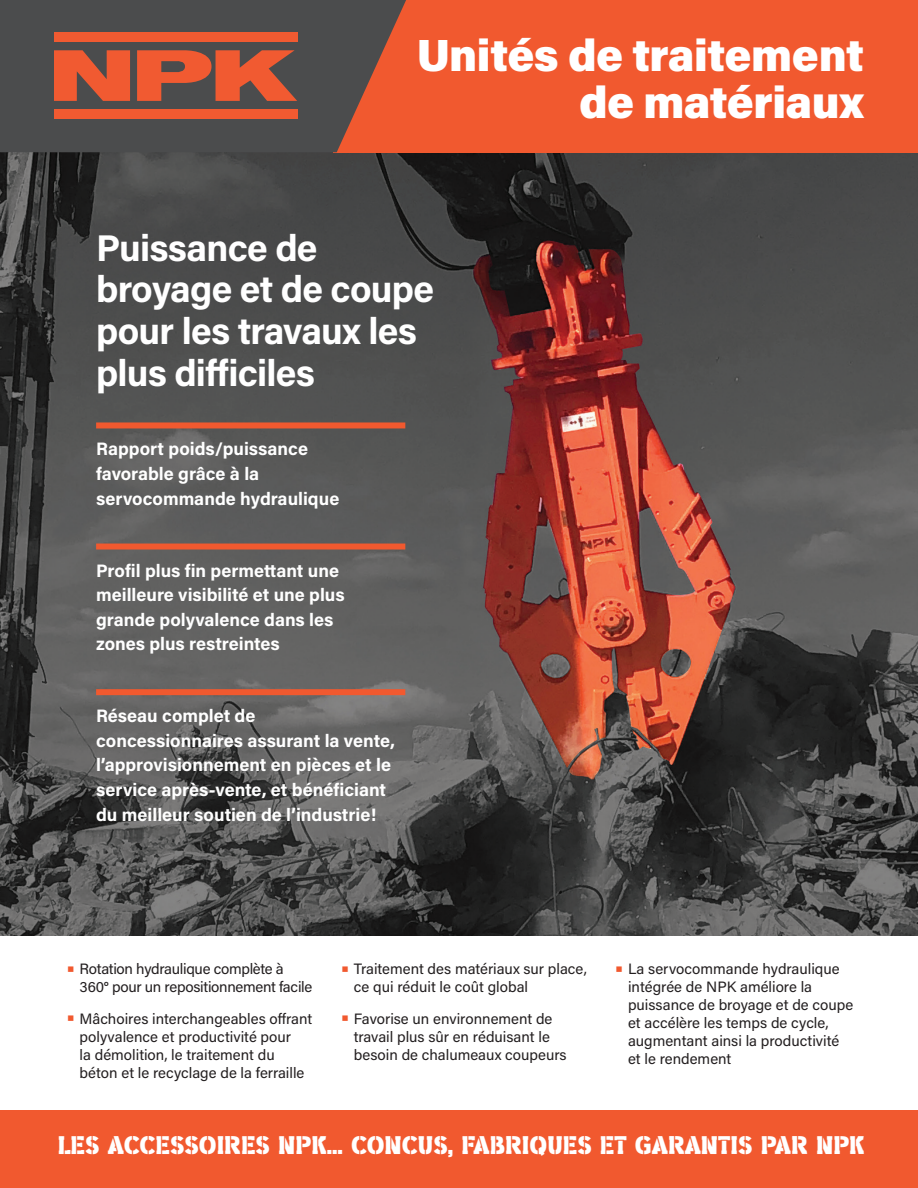
<style>
.page{position:relative;width:918px;height:1188px;background:#fff}
.page>*{position:absolute;margin:0;border:0;box-sizing:border-box;transform-origin:0 0}
.t1{font:900 45px/47.2px "Acumin Pro";letter-spacing:-.01em;color:#fff;text-align:right}
.t2{font:700 37.2px/41.8px "Acumin Pro";letter-spacing:-.02em;color:#fff}
.t3{font:25.5px "Milan Stencil";color:#fff}
.t4{font:700 18px/24.6px "Acumin Pro";color:#fff}
.t5{font:15px/18px "Acumin Pro";color:#231f20}
.t6{font:15px/18px "Acumin Pro";letter-spacing:-.02em;color:#231f20}
.s1{font-weight:700;font-size:22.5px;color:#f1592f}
.s2{font-weight:700}
</style>
<div class="page">
<img style="left:0;top:152px;width:918px;height:784px">
<div style="left:333px;top:0;width:585px;height:152px;background:#f1592f"></div>
<div style="left:0;top:1110px;width:918px;height:78px;background:#f1592f"></div>
<svg style="left:0;top:0;width:406px;height:152px;fill:#4b4c4d"></svg>
<div style="left:54px;top:33px;width:243px;height:9px;background:#f15a31"></div>
<div style="left:54px;top:109px;width:243px;height:10px;background:#f15a31"></div>
<svg style="left:54px;top:50px;width:76px;height:51px"></svg>
<svg style="left:137px;top:50px;width:160px;height:51px"></svg>
<div style="left:96px;top:422px;width:309px;height:6px;background:#f1592f"></div>
<div style="left:96px;top:544px;width:309px;height:6px;background:#f1592f"></div>
<div style="left:96px;top:689px;width:309px;height:6px;background:#f1592f"></div>
<p class="t1" style="left:417px;top:29px;width:449px">Unités de traitement de matériaux</p>
<p class="t2" style="left:96px;top:225px;width:340px">Puissance de broyage et de coupe pour les travaux les plus difficiles</p>
<p class="t4" style="left:96px;top:436px;width:245px">Rapport poids/puissance favorable grâce à la servocommande hydraulique</p>
<p class="t4" style="left:96px;top:557px;width:250px">Profil plus fin permettant une meilleure visibilité et une plus grande polyvalence dans les zones plus restreintes</p>
<p class="t4" style="left:96px;top:703px;width:300px">Réseau complet de concessionnaires assurant la vente, l’approvisionnement en pièces et le service après-vente, et bénéficiant du meilleur soutien de l’industrie!</p>
<p class="t6" style="left:80px;top:959px;width:234px;text-indent:-14px"><span class="s1">•</span> Rotation hydraulique complète à<br>360<span class="s2">°</span> pour un repositionnement facile</p>
<p class="t5" style="left:80px;top:1009px;width:234px;text-indent:-14px"><span class="s1">•</span> Mâchoires interchangeables offrant polyvalence et productivité pour<br>la démolition, le traitement du béton et le recyclage de la ferraille</p>
<p class="t5" style="left:354px;top:959px;width:234px;text-indent:-14px"><span class="s1">•</span> Traitement des matériaux sur place, ce qui réduit le coût global</p>
<p class="t5" style="left:354px;top:1009px;width:214px;text-indent:-14px"><span class="s1">•</span> Favorise un environnement de travail plus sûr en réduisant le besoin de chalumeaux coupeurs</p>
<p class="t5" style="left:628px;top:959px;width:227px;text-indent:-14px"><span class="s1">•</span> La servocommande hydraulique intégrée de NPK améliore la puissance de broyage et de coupe et accélère les temps de cycle, augmentant ainsi la productivité et le rendement</p>
<p class="t3" style="left:58px;top:1135px;width:808px">LES ACCESSOIRES NPK... CONCUS, FABRIQUES ET GARANTIS PAR NPK</p>
</div>
